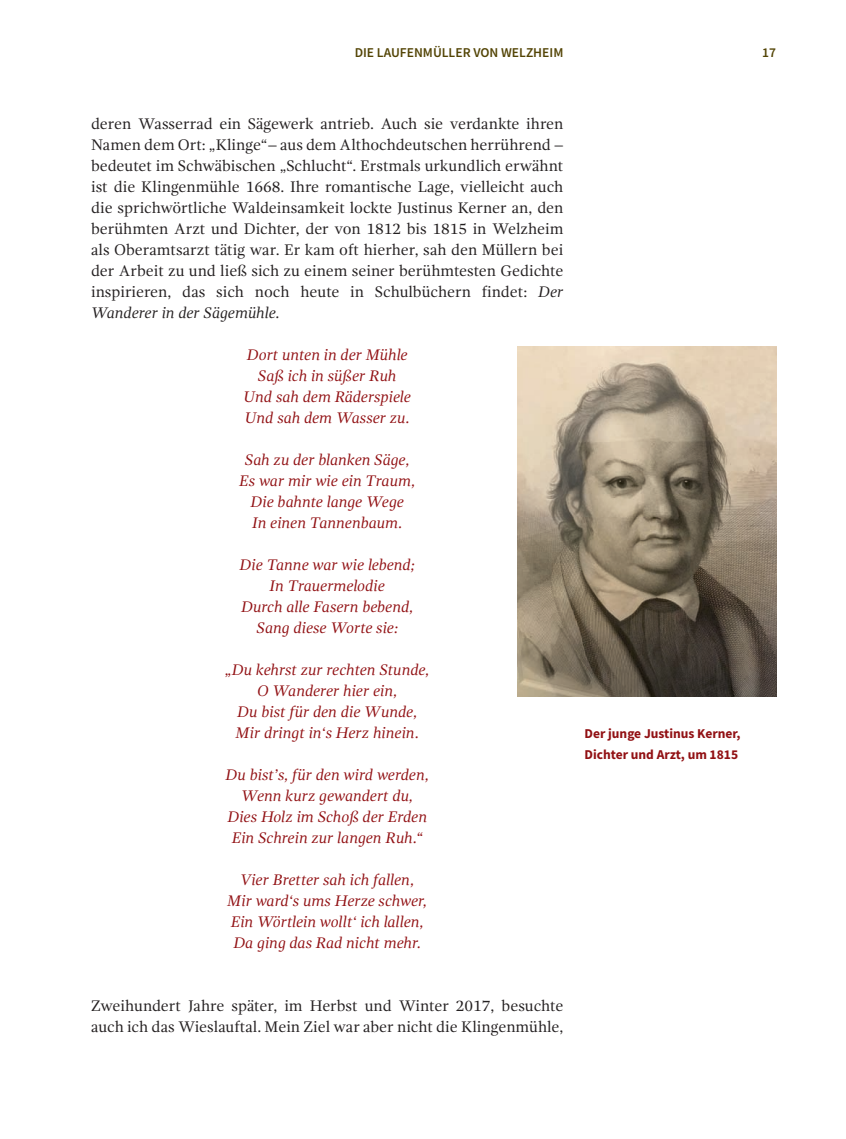
<style>
.page{position:relative;width:846px;height:1139px;background:#fff}
.page>*{position:absolute;margin:0;border:0;box-sizing:border-box;transform-origin:0 0}
.t1{font:15.75px/21px "Gandhi Serif";color:#231f20;text-align:justify}
.t2{font:italic 15.75px/21px "Gandhi Serif";color:#911013;text-align:center}
.t3{font:700 13.5px/21px "Source Sans Pro";color:#911013}
.t4{font:600 13.5px "Source Sans Pro";color:#534405}
.s1{font-style:italic}
</style>
<div class="page">
<img style="left:517px;top:346px;width:258px;height:350px">
<p class="t4" style="left:354px;top:44px;width:210px">DIE LAUFENMÜLLER VON WELZHEIM</p>
<p class="t4" style="left:762px;top:44px;width:15px">17</p>
<p class="t1" style="left:91px;top:113px;width:474px">deren Wasserrad ein Sägewerk antrieb. Auch sie verdankte ihren Namen dem Ort: „Klinge“– aus dem Althochdeutschen herrührend – bedeutet im Schwäbischen „Schlucht“. Erstmals urkundlich erwähnt ist die Klingenmühle 1668. Ihre romantische Lage, vielleicht auch die sprichwörtliche Waldeinsamkeit lockte Justinus Kerner an, den berühmten Arzt und Dichter, der von 1812 bis 1815 in Welzheim als Oberamtsarzt tätig war. Er kam oft hierher, sah den Müllern bei der Arbeit zu und ließ sich zu einem seiner berühmtesten Gedichte inspirieren, das sich noch heute in Schulbüchern findet: <span class="s1">Der Wanderer in der Sägemühle.</span></p>
<p class="t2" style="left:243px;top:344px;width:169px">Dort unten in der Mühle<br>Saß ich in süßer Ruh<br>Und sah dem Räderspiele<br>Und sah dem Wasser zu.</p>
<p class="t2" style="left:239px;top:449px;width:178px">Sah zu der blanken Säge,<br>Es war mir wie ein Traum,<br>Die bahnte lange Wege<br>In einen Tannenbaum.</p>
<p class="t2" style="left:239px;top:554px;width:177px">Die Tanne war wie lebend;<br>In Trauermelodie<br>Durch alle Fasern bebend,<br>Sang diese Worte sie:</p>
<p class="t2" style="left:225px;top:659px;width:206px">„Du kehrst zur rechten Stunde,<br>O Wanderer hier ein,<br>Du bist für den die Wunde,<br>Mir dringt in‘s Herz hinein.</p>
<p class="t2" style="left:225px;top:764px;width:205px">Du bist’s, für den wird werden,<br>Wenn kurz gewandert du,<br>Dies Holz im Schoß der Erden<br>Ein Schrein zur langen Ruh.“</p>
<p class="t2" style="left:227px;top:869px;width:201px">Vier Bretter sah ich fallen,<br>Mir ward‘s ums Herze schwer,<br>Ein Wörtlein wollt‘ ich lallen,<br>Da ging das Rad nicht mehr.</p>
<p class="t1" style="left:91px;top:995px;width:473px">Zweihundert Jahre später, im Herbst und Winter 2017, besuchte auch ich das Wieslauftal. Mein Ziel war aber nicht die Klingenmühle,</p>
<p class="t3" style="left:584px;top:723px;width:158px">Der junge Justinus Kerner,<br>Dichter und Arzt, um 1815</p>
</div>
